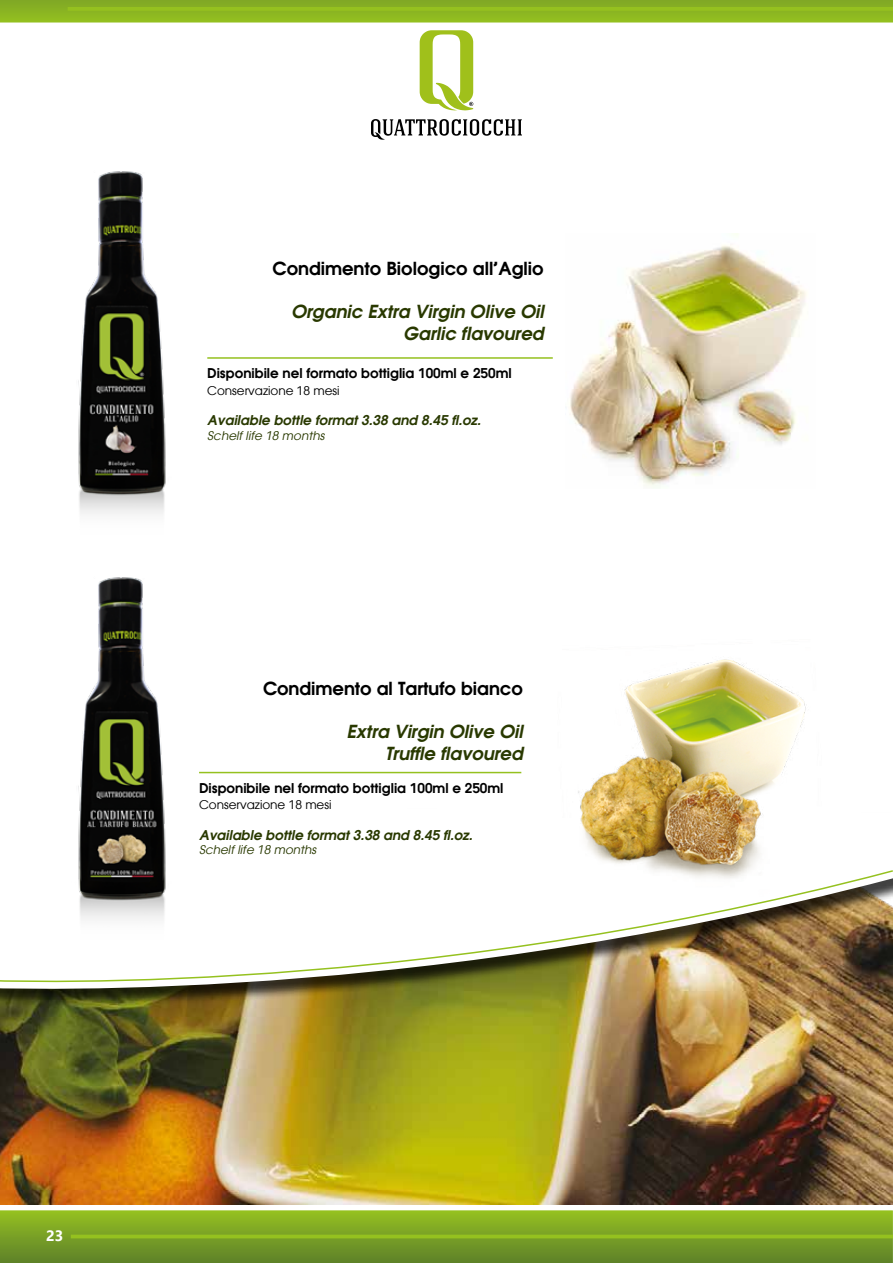
<style>
.page{position:relative;width:893px;height:1263px;background:#fff}
.page>*{position:absolute;margin:0;border:0;box-sizing:border-box;transform-origin:0 0}
.t1{font:italic 600 18px/21.6px "Atlanta";color:#293900;text-align:right}
.t2{font:600 18px "Atlanta";color:#000}
.t3{font:700 15px "Segoe UI";color:#fff}
.t4{font:600 13.5px "Atlanta";color:#000}
.t5{font:italic 600 13.5px "Atlanta";color:#293900}
.t6{font:12px "Atlanta";color:#000}
.t7{font:italic 12px "Atlanta";color:#293900}
</style>
<div class="page">
<svg style="left:420px;top:30px;width:53px;height:80px"></svg>
<svg style="left:371px;top:119px;width:151px;height:21px"></svg>
<svg style="left:0;top:1210px;width:892px;height:53px;background:#7aa126"></svg>
<svg style="left:0;top:0;width:892px;height:22px;background:#8ab422"></svg>
<svg style="left:71px;top:1234px;width:821px;height:4px;background:#90bc20"></svg>
<hr style="left:68px;top:7px;width:825px;height:4px;background:#95c11f">
<img style="left:892px;top:0;width:1px;height:1263px">
<img style="left:0;top:1011px;width:893px;height:193px">
<svg style="left:0;top:804px;width:893px;height:207px"></svg>
<img style="left:0;top:869px;width:893px;height:135px">
<hr style="left:199px;top:772px;width:322px;height:1px;background:#95c11f">
<img style="left:72px;top:577px;width:100px;height:366px">
<img style="left:557px;top:659px;width:266px;height:248px">
<hr style="left:207px;top:357px;width:346px;height:2px;background:#95c11f">
<img style="left:78px;top:171px;width:88px;height:343px">
<img style="left:570px;top:233px;width:237px;height:255px">
<h1 class="t2" style="left:273px;top:256px;width:273px">Condimento Biologico all’Aglio</h1>
<h1 class="t1" style="left:291px;top:300px;width:254px">Organic Extra Virgin Olive Oil<br>Garlic flavoured</h1>
<p class="t4" style="left:207px;top:364px;width:306px">Disponibile nel formato bottiglia 100ml e 250ml</p>
<p class="t6" style="left:207px;top:382px;width:134px">Conservazione 18 mesi</p>
<p class="t5" style="left:207px;top:411px;width:275px">Available bottle format 3.38 and 8.45 fl.oz.</p>
<p class="t7" style="left:207px;top:427px;width:119px">Schelf life 18 months</p>
<h1 class="t2" style="left:263px;top:675px;width:261px">Condimento al Tartufo bianco</h1>
<h1 class="t1" style="left:347px;top:720px;width:178px">Extra Virgin Olive Oil<br>Truffle flavoured</h1>
<p class="t4" style="left:199px;top:778px;width:306px">Disponibile nel formato bottiglia 100ml e 250ml</p>
<p class="t6" style="left:199px;top:796px;width:134px">Conservazione 18 mesi</p>
<p class="t5" style="left:199px;top:825px;width:275px">Available bottle format 3.38 and 8.45 fl.oz.</p>
<p class="t7" style="left:199px;top:841px;width:119px">Schelf life 18 months</p>
<p class="t3" style="left:46px;top:1221px;width:19px">23</p>
</div>
